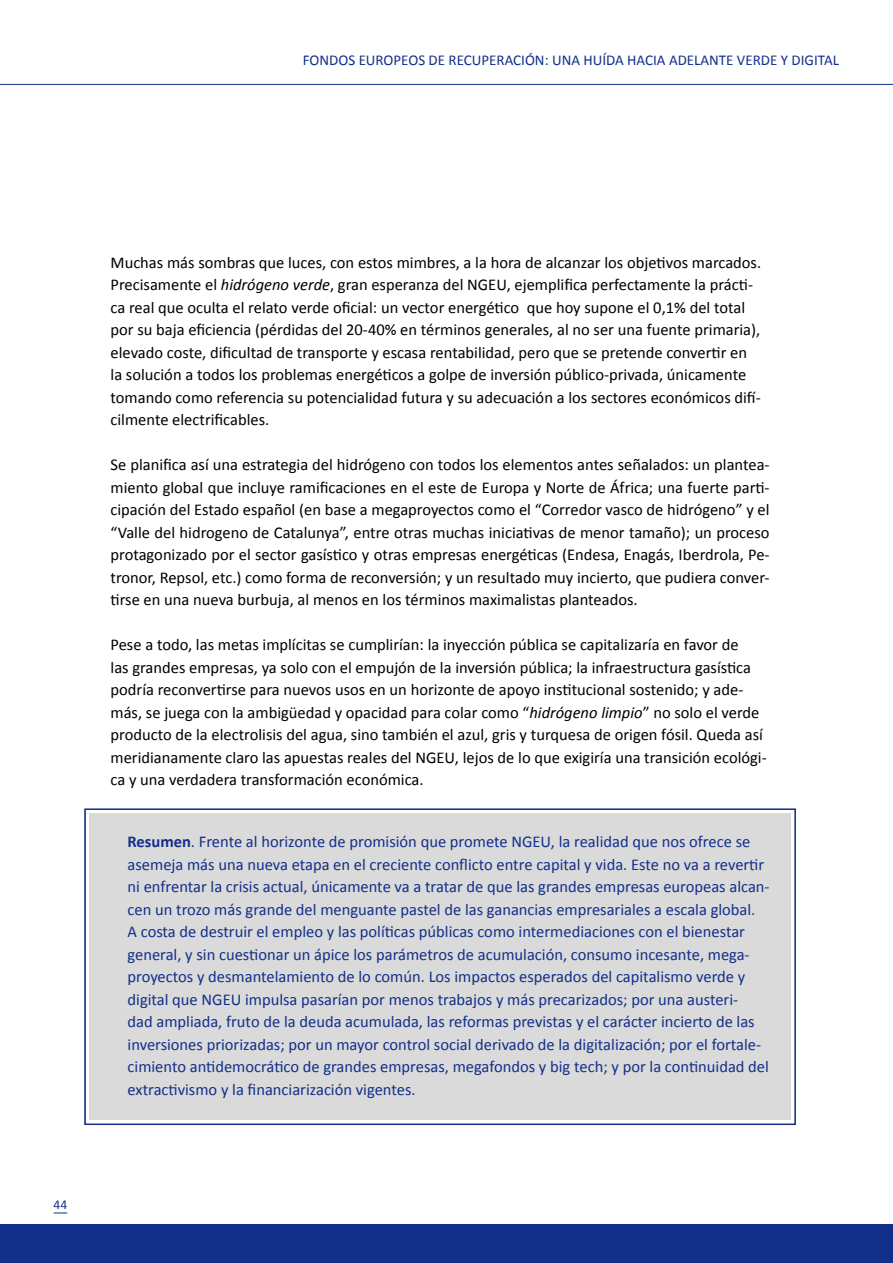
<style>
.page{position:relative;width:893px;height:1263px;background:#fff}
.page>*{position:absolute;margin:0;border:0;box-sizing:border-box;transform-origin:0 0}
.t1{font:16.5px/22.5px "Calibri";color:#000}
.t2{font:16.5px/22.5px "Calibri";color:#122f8a}
.t3{font:15px "Calibri";color:#122f8a}
.t4{font:13.5px "Calibri";color:#122f8a}
.s1{font-style:italic}
.s2{font-weight:700}
</style>
<div class="page">
<svg style="left:54px;top:1212px;width:13px;height:1px"></svg>
<hr style="left:0;top:84px;width:893px;height:1px;background:#122f8a">
<div style="left:0;top:1225px;width:893px;height:38px;background:#122f8a"></div>
<div style="left:85px;top:809px;width:711px;height:316px;background:#dadada"></div>
<p class="t3" style="left:303px;top:51px;width:538px">FONDOS EUROPEOS DE RECUPERACIÓN: UNA HUÍDA HACIA ADELANTE VERDE Y DIGITAL</p>
<p class="t4" style="left:54px;top:1195px;width:15px">44</p>
<p class="t1" style="left:111px;top:251px;width:652px">Muchas más sombras que luces, con estos mimbres, a la hora de alcanzar los objetivos marcados.<br>Precisamente el <span class="s1">hidrógeno verde</span>, gran esperanza del NGEU, ejemplifica perfectamente la prácti&shy;ca real que oculta el relato verde oficial: un vector energético que hoy supone el 0,1% del total por su baja eficiencia (pérdidas del 20-40% en términos generales, al no ser una fuente primaria), elevado coste, dificultad de transporte y escasa rentabilidad, pero que se pretende convertir en la solución a todos los problemas energéticos a golpe de inversión público-privada, únicamente tomando como referencia su potencialidad futura y su adecuación a los sectores económicos difí&shy;cilmente electrificables.</p>
<p class="t1" style="left:111px;top:453px;width:661px;text-align:justify">Se planifica así una estrategia del hidrógeno con todos los elementos antes señalados: un plantea&shy;miento global que incluye ramificaciones en el este de Europa y Norte de África; una fuerte parti&shy;cipación del Estado español (en base a megaproyectos como el “Corredor vasco de hidrógeno” y el “Valle del hidrogeno de Catalunya”, entre otras muchas iniciativas de menor tamaño); un proceso protagonizado por el sector gasístico y otras empresas energéticas (Endesa, Enagás, Iberdrola, Pe&shy;tronor, Repsol, etc.) como forma de reconversión; y un resultado muy incierto, que pudiera conver&shy;tirse en una nueva burbuja, al menos en los términos maximalistas planteados.</p>
<p class="t1" style="left:111px;top:633px;width:658px">Pese a todo, las metas implícitas se cumplirían: la inyección pública se capitalizaría en favor de<br>las grandes empresas, ya solo con el empujón de la inversión pública; la infraestructura gasística podría reconvertirse para nuevos usos en un horizonte de apoyo institucional sostenido; y ade&shy;más, se juega con la ambigüedad y opacidad para colar como “<span class="s1">hidrógeno limpio</span>” no solo el verde producto de la electrolisis del agua, sino también el azul, gris y turquesa de origen fósil. Queda así meridianamente claro las apuestas reales del NGEU, lejos de lo que exigiría una transición ecológi&shy;ca y una verdadera transformación económica.</p>
<p class="t2" style="left:128px;top:830px;width:643px"><span class="s2">Resumen</span>. Frente al horizonte de promisión que promete NGEU, la realidad que nos ofrece se asemeja más una nueva etapa en el creciente conflicto entre capital y vida. Este no va a revertir ni enfrentar la crisis actual, únicamente va a tratar de que las grandes empresas europeas alcan&shy;cen un trozo más grande del menguante pastel de las ganancias empresariales a escala global.<br>A costa de destruir el empleo y las políticas públicas como intermediaciones con el bienestar general, y sin cuestionar un ápice los parámetros de acumulación, consumo incesante, mega&shy;proyectos y desmantelamiento de lo común. Los impactos esperados del capitalismo verde y digital que NGEU impulsa pasarían por menos trabajos y más precarizados; por una austeri-<br>dad ampliada, fruto de la deuda acumulada, las reformas previstas y el carácter incierto de las inversiones priorizadas; por un mayor control social derivado de la digitalización; por el fortale&shy;cimiento antidemocrático de grandes empresas, megafondos y big tech; y por la continuidad del extractivismo y la financiarización vigentes.</p>
</div>
